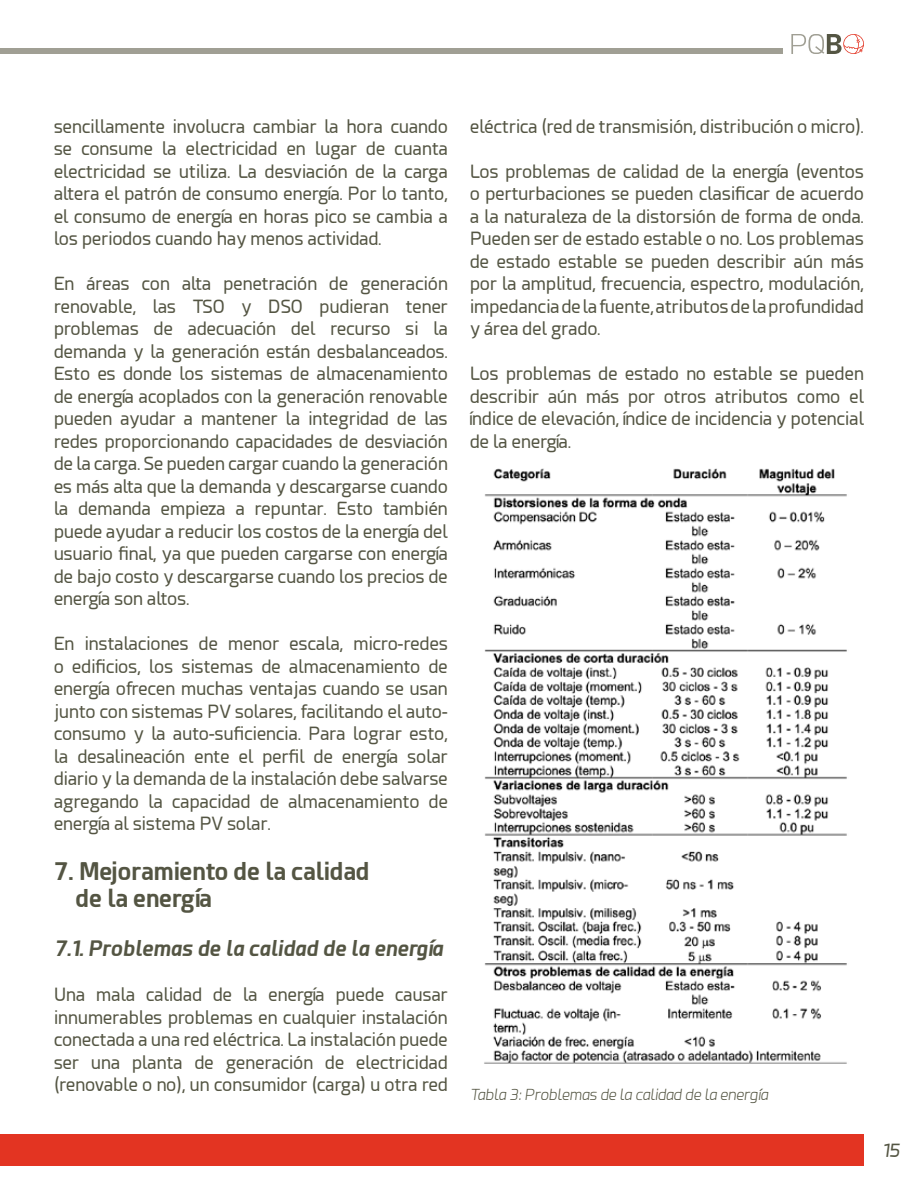
<style>
.page{position:relative;width:918px;height:1188px;background:#fff}
.page>*{position:absolute;margin:0;border:0;box-sizing:border-box;transform-origin:0 0}
.t1{font:700 24px/27px "Esphimere";color:#545543}
.t2{font:italic 700 21px "Esphimere";color:#545543}
.t3{font:18px/22.5px "Esphimere";color:#545543;text-align:justify}
.t4{font:italic 18px "Esphimere";color:#545543}
.t5{font:italic 300 15px "Esphimere";color:#545543}
</style>
<div class="page">
<div style="left:0;top:1134px;width:864px;height:32px;background:#e33422"></div>
<div style="left:0;top:49px;width:783px;height:5px;background:#a09f94"></div>
<svg style="left:791px;top:34px;width:73px;height:20px"></svg>
<img style="left:484px;top:468px;width:363px;height:596px">
<p class="t3" style="left:54px;top:115px;width:395px">sencillamente involucra cambiar la hora cuando se consume la electricidad en lugar de cuanta electricidad se utiliza. La desviación de la carga altera el patrón de consumo energía. Por lo tanto, el consumo de energía en horas pico se cambia a los periodos cuando hay menos actividad.</p>
<p class="t3" style="left:54px;top:273px;width:395px">En áreas con alta penetración de generación renovable, las TSO y DSO pudieran tener problemas de adecuación del recurso si la demanda y la generación están desbalanceados.<br>Esto es donde los sistemas de almacenamiento de energía acoplados con la generación renovable pueden ayudar a mantener la integridad de las redes proporcionando capacidades de desviación de la carga. Se pueden cargar cuando la generación es más alta que la demanda y descargarse cuando la demanda empieza a repuntar. Esto también puede ayudar a reducir los costos de la energía del usuario final, ya que pueden cargarse con energía de bajo costo y descargarse cuando los precios de energía son altos.</p>
<p class="t3" style="left:54px;top:633px;width:395px">En instalaciones de menor escala, micro-redes o edificios, los sistemas de almacenamiento de energía ofrecen muchas ventajas cuando se usan junto con sistemas PV solares, facilitando el auto&shy;consumo y la auto-suficiencia. Para lograr esto, la desalineación ente el perfil de energía solar diario y la demanda de la instalación debe salvarse agregando la capacidad de almacenamiento de energía al sistema PV solar.</p>
<h1 class="t1" style="left:76px;top:857px;width:295px;text-indent:-22px">7. Mejoramiento de la calidad de la energía</h1>
<p class="t2" style="left:54px;top:935px;width:391px">7.1. Problemas de la calidad de la energía</p>
<p class="t3" style="left:54px;top:984px;width:395px">Una mala calidad de la energía puede causar innumerables problemas en cualquier instalación conectada a una red eléctrica. La instalación puede ser una planta de generación de electricidad (renovable o no), un consumidor (carga) u otra red</p>
<p class="t3" style="left:470px;top:115px;width:395px">eléctrica (red de transmisión, distribución o micro).</p>
<p class="t3" style="left:470px;top:160px;width:395px">Los problemas de calidad de la energía (eventos o perturbaciones se pueden clasificar de acuerdo a la naturaleza de la distorsión de forma de onda.<br>Pueden ser de estado estable o no. Los problemas de estado estable se pueden describir aún más por la amplitud, frecuencia, espectro, modulación, impedancia de la fuente, atributos de la profundidad y área del grado.</p>
<p class="t3" style="left:470px;top:363px;width:395px">Los problemas de estado no estable se pueden describir aún más por otros atributos como el índice de elevación, índice de incidencia y potencial de la energía.</p>
<p class="t5" style="left:470px;top:1086px;width:300px">Tabla 3: Problemas de la calidad de la energía</p>
<p class="t4" style="left:882px;top:1140px;width:19px">15</p>
</div>
